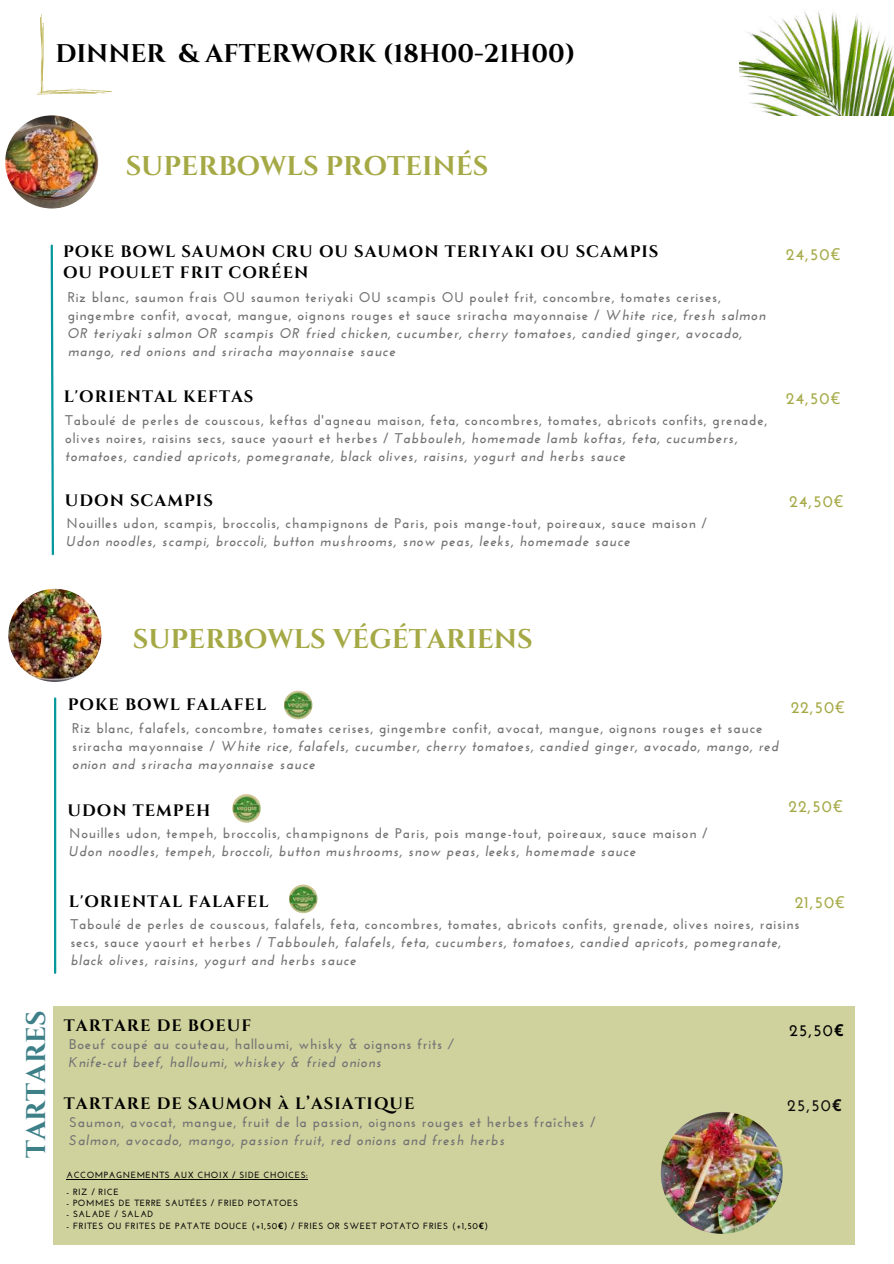
<style>
.page{position:relative;width:894px;height:1264px;background:#fff}
.page>*{position:absolute;margin:0;border:0;box-sizing:border-box;transform-origin:0 0}
.t1{font:700 27px "Cinzel";color:#a5a945}
.t2{font:700 27px "Cinzel";color:#3d8088}
.t3{font:700 25.5px "Cinzel";color:#000}
.t4{font:700 16.5px/20.2px "Cinzel";letter-spacing:.06em;color:#000}
.t5{font:700 16.5px "Josefin Sans";letter-spacing:.06em;color:#a5a945}
.t6{font:700 16.5px "Josefin Sans";color:#000}
.t7{font:700 16.5px "Josefin Sans";color:#100f0d}
.t8{font:700 14.1px/18px "Josefin Sans";letter-spacing:.06em;color:#737373}
.t9{font:italic 700 14.1px "Josefin Sans";letter-spacing:.06em;color:#737373}
.t10{font:700 13.95px/18px "Josefin Sans";letter-spacing:.06em;color:#737373}
.t11{font:italic 700 13.95px "Josefin Sans";letter-spacing:.06em;color:#737373}
.t12{font:700 9px "Josefin Sans";letter-spacing:.06em;color:#000}
.s1{font-style:italic}
.s2{font-family:"Noto Sans";font-weight:400}
.s3{font-family:"Noto Sans"}
</style>
<div class="page">
<img style="left:5px;top:115px;width:93px;height:93px;border-radius:50%">
<svg style="left:50px;top:244px;width:4px;height:312px"></svg>
<svg style="left:37px;top:13px;width:75px;height:81px"></svg>
<hr style="left:54px;top:698px;width:2px;height:274px;background:#03989e">
<img style="left:284px;top:690px;width:28px;height:29px;border-radius:50%">
<img style="left:8px;top:589px;width:93px;height:93px;border-radius:50%">
<img style="left:289px;top:884px;width:28px;height:29px;border-radius:50%">
<img style="left:232px;top:794px;width:29px;height:28px;border-radius:50%">
<img style="left:739px;top:11px;width:154px;height:104px">
<div style="left:53px;top:1006px;width:801px;height:238px;background:#d0d29e"></div>
<img style="left:660px;top:1111px;width:122px;height:122px;border-radius:50%">
<hr style="left:66px;top:1178px;width:242px;height:1px;background:#000">
<h2 class="t3" style="left:55px;top:37px;width:521px">DINNER &amp; AFTERWORK (18H00-21H00)</h2>
<h1 class="t1" style="left:126px;top:148px;width:364px">SUPERBOWLS PROTEINÉS</h1>
<p class="t4" style="left:63px;top:242px;width:596px">POKE BOWL SAUMON CRU OU SAUMON TERIYAKI OU SCAMPIS<br>OU POULET FRIT CORÉEN</p>
<p class="t8" style="left:68px;top:290px;width:699px">Riz blanc, saumon frais OU saumon teriyaki OU scampis OU poulet frit, concombre, tomates cerises, gingembre confit, avocat, mangue, oignons rouges et sauce sriracha mayonnaise / <span class="s1">White rice, fresh salmon OR teriyaki salmon OR scampis OR fried chicken, cucumber, cherry tomatoes, candied ginger, avocado, mango, red onions and sriracha mayonnaise sauce</span></p>
<p class="t4" style="left:64px;top:387px;width:191px">L'ORIENTAL KEFTAS</p>
<p class="t10" style="left:65px;top:412px;width:703px">Taboulé de perles de couscous, keftas d'agneau maison, feta, concombres, tomates, abricots confits, grenade, olives noires, raisins secs, sauce yaourt et herbes / <span class="s1">Tabbouleh, homemade lamb koftas, feta, cucumbers, tomatoes, candied apricots, pomegranate, black olives, raisins, yogurt and herbs sauce</span></p>
<p class="t5" style="left:785px;top:248px;width:56px">24,50<span class="s2">€</span></p>
<p class="t5" style="left:785px;top:391px;width:56px">24,50<span class="s2">€</span></p>
<p class="t4" style="left:65px;top:491px;width:149px">UDON SCAMPIS</p>
<p class="t5" style="left:789px;top:495px;width:56px">24,50<span class="s2">€</span></p>
<p class="t10" style="left:66px;top:516px;width:641px">Nouilles udon, scampis, broccolis, champignons de Paris, pois mange-tout, poireaux, sauce maison /</p>
<p class="t11" style="left:66px;top:536px;width:565px">Udon noodles, scampi, broccoli, button mushrooms, snow peas, leeks, homemade sauce</p>
<h1 class="t1" style="left:133px;top:621px;width:401px">SUPERBOWLS VÉGÉTARIENS</h1>
<p class="t4" style="left:68px;top:695px;width:200px">POKE BOWL FALAFEL</p>
<p class="t8" style="left:72px;top:720px;width:707px">Riz blanc, falafels, concombre, tomates cerises, gingembre confit, avocat, mangue, oignons rouges et sauce sriracha mayonnaise / <span class="s1">White rice, falafels, cucumber, cherry tomatoes, candied ginger, avocado, mango, red onion and sriracha mayonnaise sauce</span></p>
<p class="t5" style="left:790px;top:700px;width:56px">22,50<span class="s2">€</span></p>
<p class="t4" style="left:68px;top:800px;width:144px">UDON TEMPEH</p>
<p class="t5" style="left:788px;top:800px;width:56px">22,50<span class="s2">€</span></p>
<p class="t10" style="left:69px;top:825px;width:639px">Nouilles udon, tempeh, broccolis, champignons de Paris, pois mange-tout, poireaux, sauce maison /</p>
<p class="t11" style="left:69px;top:845px;width:568px">Udon noodles, tempeh, broccoli, button mushrooms, snow peas, leeks, homemade sauce</p>
<p class="t4" style="left:69px;top:892px;width:201px">L'ORIENTAL FALAFEL</p>
<p class="t10" style="left:70px;top:916px;width:730px">Taboulé de perles de couscous, falafels, feta, concombres, tomates, abricots confits, grenade, olives noires, raisins secs, sauce yaourt et herbes / <span class="s1">Tabbouleh, falafels, feta, cucumbers, tomatoes, candied apricots, pomegranate, black olives, raisins, yogurt and herbs sauce</span></p>
<p class="t5" style="left:794px;top:896px;width:51px">21,50<span class="s2">€</span></p>
<h1 class="t2" style="left:19px;top:1158px;width:149px;rotate:-90deg">TARTARES</h1>
<p class="t4" style="left:64px;top:1016px;width:189px">TARTARE DE BOEUF</p>
<p class="t8" style="left:69px;top:1036px;width:386px">Boeuf coupé au couteau, halloumi, whisky &amp; oignons frits <span class="s1">/<br>Knife-cut beef, halloumi, whiskey &amp; fried onions</span></p>
<p class="t4" style="left:64px;top:1093px;width:352px">TARTARE DE SAUMON à L’ASIATIQUE</p>
<p class="t8" style="left:69px;top:1114px;width:528px">Saumon, avocat, mangue, fruit de la passion, oignons rouges et herbes fraîches /</p>
<p class="t9" style="left:69px;top:1134px;width:437px">Salmon, avocado, mango, passion fruit, red onions and fresh herbs</p>
<p class="t12" style="left:66px;top:1171px;width:243px">ACCOMPAGNEMENTS AUX CHOIX / SIDE CHOICES:</p>
<p class="t12" style="left:66px;top:1187px;width:54px">- RIZ / RICE</p>
<p class="t12" style="left:66px;top:1199px;width:233px">- POMMES DE TERRE SAUTÉES / FRIED POTATOES</p>
<p class="t12" style="left:66px;top:1210px;width:88px">- SALADE / SALAD</p>
<p class="t12" style="left:66px;top:1221px;width:423px">- FRITES OU FRITES DE PATATE DOUCE (+1,50<span class="s3">€</span>) / FRIES OR SWEET POTATO FRIES (+1,50<span class="s3">€</span>)</p>
<p class="t6" style="left:788px;top:1023px;width:56px">25,50<span class="s3">€</span></p>
<p class="t7" style="left:786px;top:1098px;width:56px">25,50<span class="s3">€</span></p>
</div>
